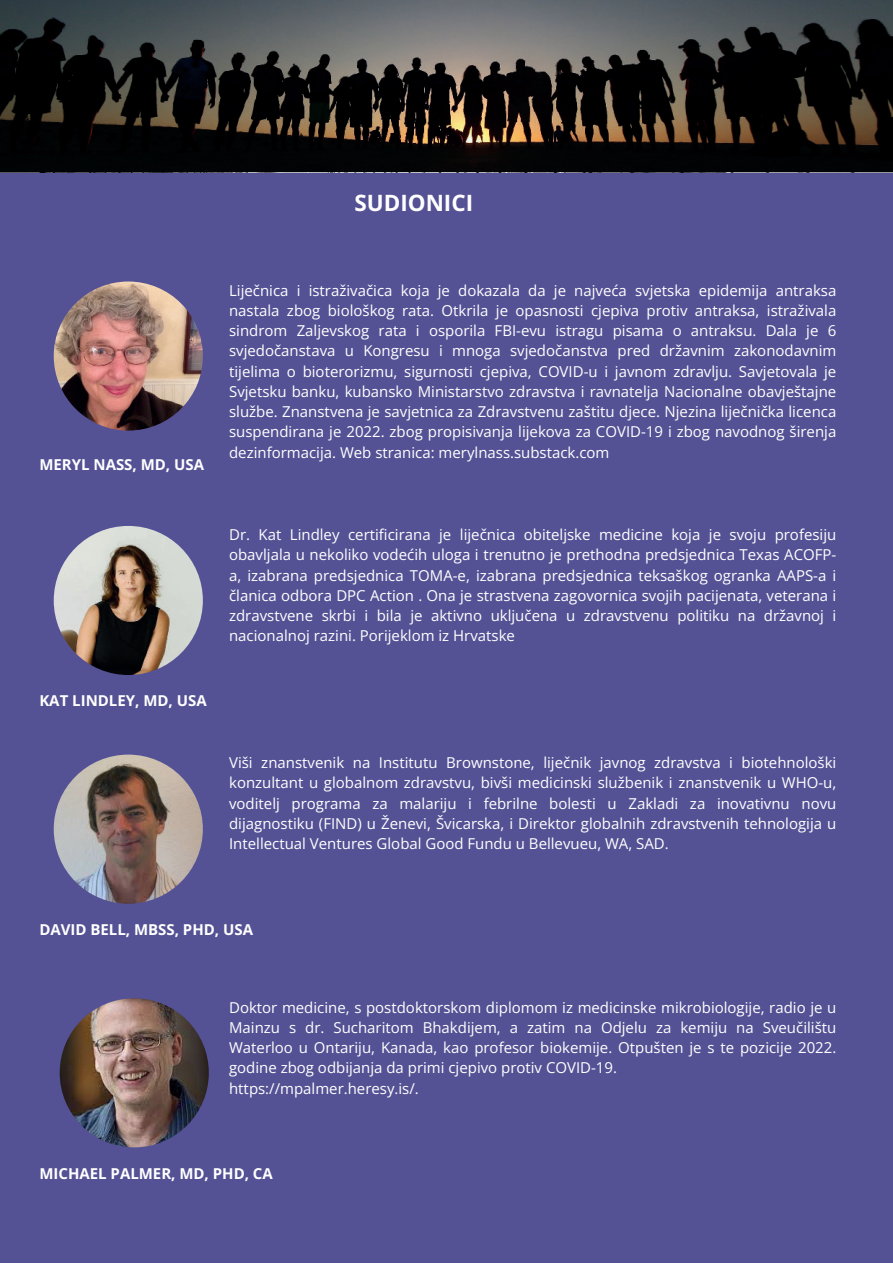
<style>
.page{position:relative;width:893px;height:1264px;background:#fff}
.page>*{position:absolute;margin:0;border:0;box-sizing:border-box;transform-origin:0 0}
.t1{font:700 22.5px "Open Sans";color:#fff}
.t2{font:15px/20.2px "Open Sans";color:#fff;text-align:justify}
.t3{font:700 15px "Open Sans";color:#fff}
</style>
<div class="page">
<div style="left:0;top:0;width:892px;height:1262px;background:#545295"></div>
<svg style="left:0;top:0;width:892px;height:164px;background:#302f2d"></svg>
<img style="left:54px;top:281px;width:149px;height:149px;border-radius:50%">
<img style="left:54px;top:526px;width:149px;height:149px;border-radius:50%">
<img style="left:54px;top:754px;width:149px;height:149px;border-radius:50%">
<img style="left:60px;top:998px;width:149px;height:149px;border-radius:50%">
<h1 class="t1" style="left:354px;top:187px;width:120px">SUDIONICI</h1>
<p class="t3" style="left:39px;top:453px;width:166px">MERYL NASS, MD, USA</p>
<p class="t2" style="left:229px;top:280px;width:608px">Liječnica i istraživačica koja je dokazala da je najveća svjetska epidemija antraksa nastala zbog biološkog rata. Otkrila je opasnosti cjepiva protiv antraksa, istraživala sindrom Zaljevskog rata i osporila FBI-evu istragu pisama o antraksu. Dala je 6 svjedočanstava u Kongresu i mnoga svjedočanstva pred državnim zakonodavnim tijelima o bioterorizmu, sigurnosti cjepiva, COVID-u i javnom zdravlju. Savjetovala je Svjetsku banku, kubansko Ministarstvo zdravstva i ravnatelja Nacionalne obavještajne službe. Znanstvena je savjetnica za Zdravstvenu zaštitu djece. Njezina liječnička licenca suspendirana je 2022. zbog propisivanja lijekova za COVID-19 i zbog navodnog širenja dezinformacija. Web stranica: merylnass.substack.com</p>
<p class="t3" style="left:39px;top:689px;width:169px">KAT LINDLEY, MD, USA</p>
<p class="t2" style="left:229px;top:524px;width:608px">Dr. Kat Lindley certificirana je liječnica obiteljske medicine koja je svoju profesiju obavljala u nekoliko vodećih uloga i trenutno je prethodna predsjednica Texas ACOFP&shy;a, izabrana predsjednica TOMA-e, izabrana predsjednica teksaškog ogranka AAPS-a i članica odbora DPC Action . Ona je strastvena zagovornica svojih pacijenata, veterana i zdravstvene skrbi i bila je aktivno uključena u zdravstvenu politiku na državnoj i nacionalnoj razini. Porijeklom iz Hrvatske</p>
<p class="t2" style="left:229px;top:752px;width:608px">Viši znanstvenik na Institutu Brownstone, liječnik javnog zdravstva i biotehnološki konzultant u globalnom zdravstvu, bivši medicinski službenik i znanstvenik u WHO-u, voditelj programa za malariju i febrilne bolesti u Zakladi za inovativnu novu dijagnostiku (FIND) u Ženevi, Švicarska, i Direktor globalnih zdravstvenih tehnologija u Intellectual Ventures Global Good Fundu u Bellevueu, WA, SAD.</p>
<p class="t3" style="left:39px;top:918px;width:215px">DAVID BELL, MBSS, PHD, USA</p>
<p class="t2" style="left:229px;top:996px;width:608px;text-align:left">Doktor medicine, s postdoktorskom diplomom iz medicinske mikrobiologije, radio je u Mainzu s dr. Sucharitom Bhakdijem, a zatim na Odjelu za kemiju na Sveučilištu Waterloo u Ontariju, Kanada, kao profesor biokemije. Otpušten je s te pozicije 2022. godine zbog odbijanja da primi cjepivo protiv COVID-19.<br>https://mpalmer.heresy.is/.</p>
<p class="t3" style="left:39px;top:1162px;width:235px">MICHAEL PALMER, MD, PHD, CA</p>
</div>
